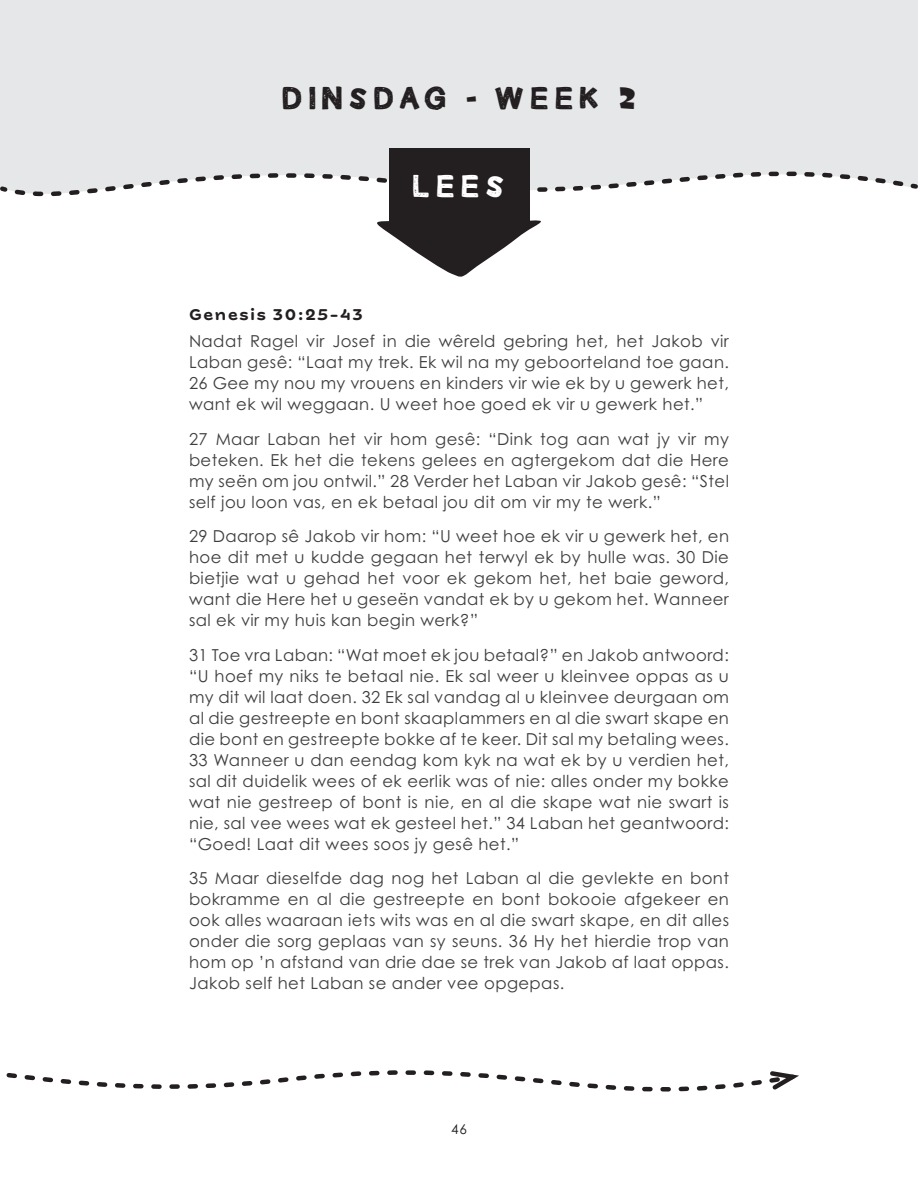
<style>
.page{position:relative;width:918px;height:1188px;background:#fff}
.page>*{position:absolute;margin:0;border:0;box-sizing:border-box;transform-origin:0 0}
.Day_of_the_Week{font:27px "Carnetdevoyage";letter-spacing:.2em;color:#231f20}
.t1{font:27px "Carnetdevoyage";color:#fff}
.Scripture{font:16.5px/21px "Century Gothic Pro";letter-spacing:.025em;color:#3e3e3f;text-align:justify}
.Verse_Ref{font:700 16.5px "New Farm";letter-spacing:.1em;color:#231f20}
.t2{font:13.5px "Century Gothic Pro";color:#231f20}
.s1{font-family:"Marvin"}
</style>
<div class="page">
<div style="left:0;top:0;width:918px;height:214px;background:#e6e7e9"></div>
<svg style="left:0;top:151px;width:918px;height:56px"></svg>
<svg style="left:6px;top:1070px;width:793px;height:22px"></svg>
<div style="left:389px;top:148px;width:140px;height:77px;background:#231f20"></div>
<svg style="left:377px;top:218px;width:164px;height:59px"></svg>
<p class="Day_of_the_Week" style="left:282px;top:78px;width:355px">DINSDAG <span class="s1">-</span> WEEK <span class="s1">2</span></p>
<h1 class="t1" style="left:413px;top:167px;width:94px">LEES</h1>
<p class="Verse_Ref" style="left:189px;top:304px;width:175px">Genesis 30:25-43</p>
<p class="Scripture" style="left:189px;top:331px;width:542px">Nadat Ragel vir Josef in die wêreld gebring het, het Jakob vir Laban gesê: “Laat my trek. Ek wil na my geboorteland toe gaan.<br>26 Gee my nou my vrouens en kinders vir wie ek by u gewerk het, want ek wil weggaan. U weet hoe goed ek vir u gewerk het.”</p>
<p class="Scripture" style="left:189px;top:428px;width:542px">27 Maar Laban het vir hom gesê: “Dink tog aan wat jy vir my beteken. Ek het die tekens gelees en agtergekom dat die Here my seën om jou ontwil.” 28 Verder het Laban vir Jakob gesê: “Stel self jou loon vas, en ek betaal jou dit om vir my te werk.”</p>
<p class="Scripture" style="left:189px;top:526px;width:542px">29 Daarop sê Jakob vir hom: “U weet hoe ek vir u gewerk het, en hoe dit met u kudde gegaan het terwyl ek by hulle was. 30 Die bietjie wat u gehad het voor ek gekom het, het baie geword, want die Here het u geseën vandat ek by u gekom het. Wanneer sal ek vir my huis kan begin werk?”</p>
<p class="Scripture" style="left:189px;top:644px;width:542px">31 Toe vra Laban: “Wat moet ek jou betaal?” en Jakob antwoord: “U hoef my niks te betaal nie. Ek sal weer u kleinvee oppas as u my dit wil laat doen. 32 Ek sal vandag al u kleinvee deurgaan om al die gestreepte en bont skaaplammers en al die swart skape en die bont en gestreepte bokke af te keer. Dit sal my betaling wees.<br>33 Wanneer u dan eendag kom kyk na wat ek by u verdien het, sal dit duidelik wees of ek eerlik was of nie: alles onder my bokke wat nie gestreep of bont is nie, en al die skape wat nie swart is nie, sal vee wees wat ek gesteel het.” 34 Laban het geantwoord: “Goed! Laat dit wees soos jy gesê het.”</p>
<p class="Scripture" style="left:189px;top:868px;width:542px">35 Maar dieselfde dag nog het Laban al die gevlekte en bont bokramme en al die gestreepte en bont bokooie afgekeer en ook alles waaraan iets wits was en al die swart skape, en dit alles onder die sorg geplaas van sy seuns. 36 Hy het hierdie trop van hom op ’n afstand van drie dae se trek van Jakob af laat oppas.<br>Jakob self het Laban se ander vee opgepas.</p>
<p class="t2" style="left:451px;top:1121px;width:17px">46</p>
</div>
